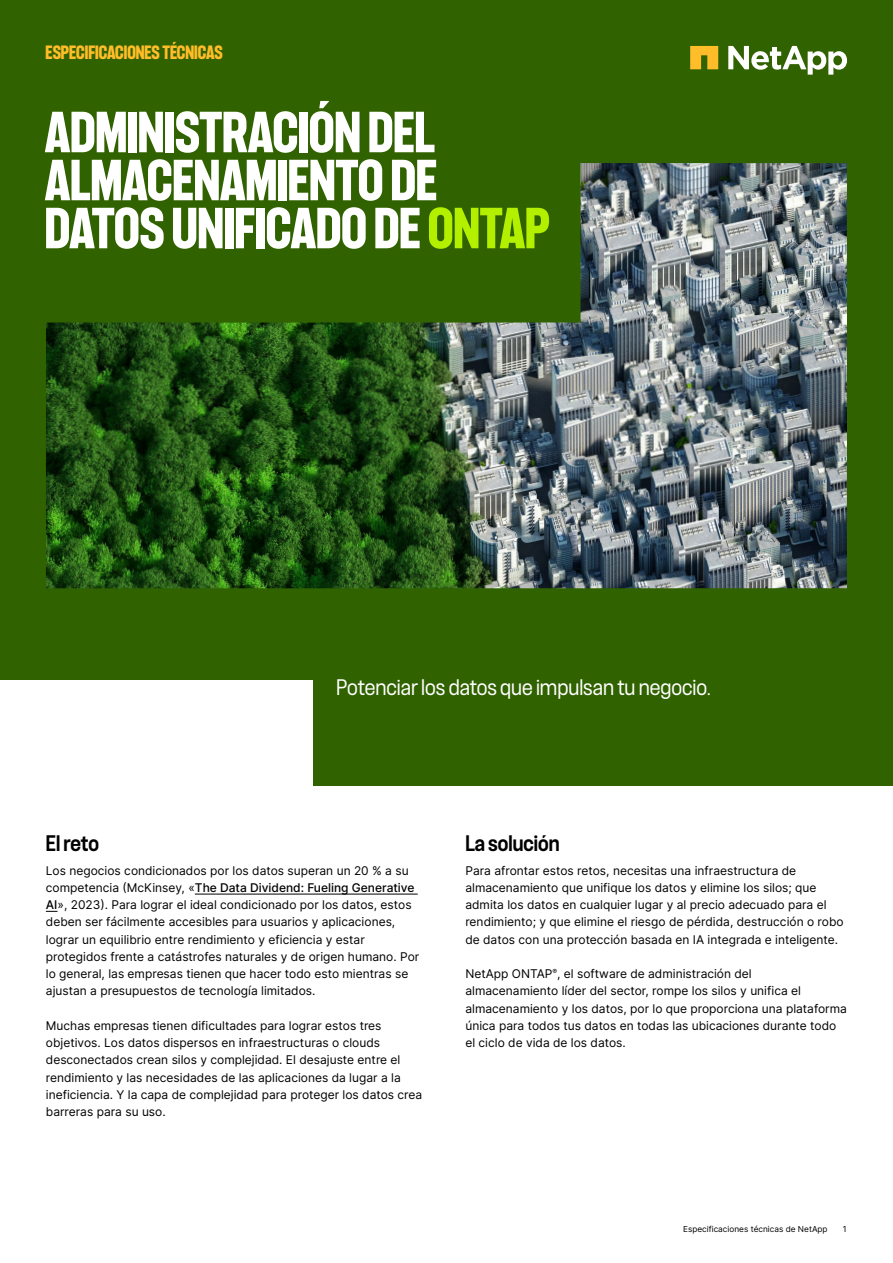
<style>
.page{position:relative;width:893px;height:1263px;background:#fff}
.page>*{position:absolute;margin:0;border:0;box-sizing:border-box;transform-origin:0 0}
.t1{font:700 54px/48px "F37 Judge";color:#fff}
.t2{font:expanded 21px "F37 Judge";color:#fff}
.t3{font:500 expanded 21px "F37 Judge";color:#000}
.t4{font:700 18px "F37 Judge";color:#ffbd29}
.t5{font:12px/17.2px "Inter";color:#000}
.t6{font:8.25px "Inter";color:#000}
.s1{color:#b2f000}
.s2{font-weight:500}
</style>
<div class="page">
<div style="left:313px;top:678px;width:580px;height:107px;background:#316200"></div>
<div style="left:0;top:0;width:893px;height:679px;background:#316200"></div>
<svg style="left:728px;top:46px;width:119px;height:29px"></svg>
<svg style="left:690px;top:46px;width:28px;height:23px"></svg>
<hr style="left:195px;top:894px;width:223px;height:1px;background:#000">
<svg style="left:46px;top:911px;width:12px;height:1px"></svg>
<img style="left:46px;top:163px;width:801px;height:425px">
<h3 class="t4" style="left:46px;top:43px;width:179px">ESPECIFICACIONES TÉCNICAS</h3>
<h1 class="t1" style="left:45px;top:110px;width:507px">ADMINISTRACIÓN DEL<br>ALMACENAMIENTO DE<br>DATOS UNIFICADO DE <span class="s1">ONTAP</span></h1>
<h2 class="t2" style="left:336px;top:669px;width:376px">Potenciar los datos que impulsan tu negocio.</h2>
<h2 class="t3" style="left:46px;top:831px;width:55px">El reto</h2>
<p class="t5" style="left:46px;top:861px;width:375px">Los negocios condicionados por los datos superan un 20 % a su competencia (McKinsey, «<span class="s2">The Data Dividend: Fueling Generative AI</span>», 2023). Para lograr el ideal condicionado por los datos, estos deben ser fácilmente accesibles para usuarios y aplicaciones, lograr un equilibrio entre rendimiento y eficiencia y estar protegidos frente a catástrofes naturales y de origen humano. Por lo general, las empresas tienen que hacer todo esto mientras se ajustan a presupuestos de tecnología limitados.</p>
<p class="t5" style="left:46px;top:1016px;width:378px">Muchas empresas tienen dificultades para lograr estos tres objetivos. Los datos dispersos en infraestructuras o clouds desconectados crean silos y complejidad. El desajuste entre el rendimiento y las necesidades de las aplicaciones da lugar a la ineficiencia. Y la capa de complejidad para proteger los datos crea barreras para su uso.</p>
<h2 class="t3" style="left:465px;top:831px;width:96px">La solución</h2>
<p class="t5" style="left:465px;top:861px;width:380px">Para afrontar estos retos, necesitas una infraestructura de almacenamiento que unifique los datos y elimine los silos; que admita los datos en cualquier lugar y al precio adecuado para el rendimiento; y que elimine el riesgo de pérdida, destrucción o robo de datos con una protección basada en IA integrada e inteligente.</p>
<p class="t5" style="left:465px;top:965px;width:383px">NetApp ONTAP<sup>®</sup>, el software de administración del almacenamiento líder del sector, rompe los silos y unifica el almacenamiento y los datos, por lo que proporciona una plataforma única para todos tus datos en todas las ubicaciones durante todo el ciclo de vida de los datos.</p>
<p class="t6" style="left:683px;top:1223px;width:146px">Especificaciones técnicas de NetApp</p>
<p class="t6" style="left:843px;top:1223px;width:5px">1</p>
</div>
